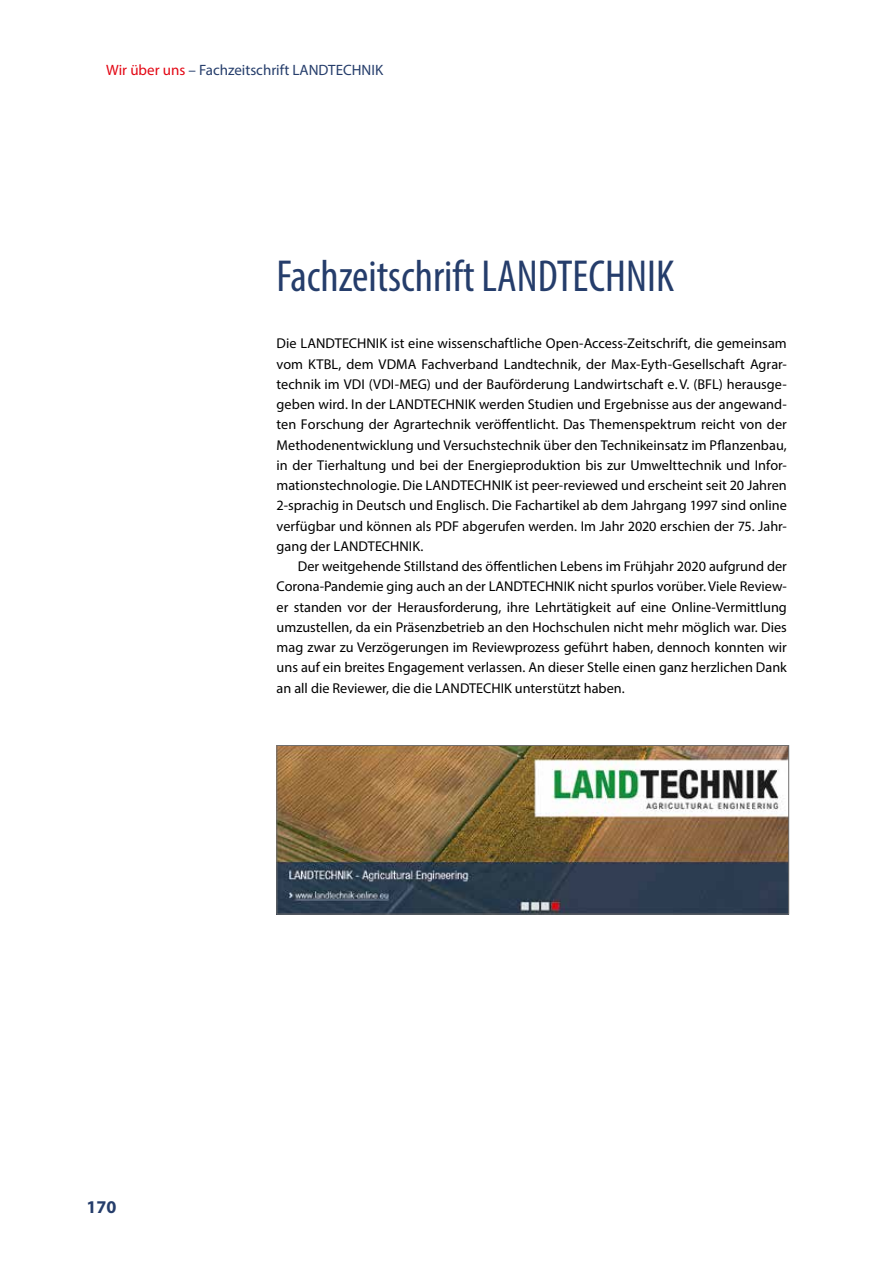
<style>
.page{position:relative;width:893px;height:1263px;background:#fff}
.page>*{position:absolute;margin:0;border:0;box-sizing:border-box;transform-origin:0 0}
.t1{font:condensed 45px "Myriad Pro";color:#253d6b}
.t2{font:700 18px "Myriad Pro";color:#253d6b}
.t3{font:15px "Myriad Pro";color:#253d6b}
.t4{font:14.25px/20.2px "Myriad Pro";color:#000;text-align:justify}
.s1{color:#e30613}
</style>
<div class="page">
<img style="left:279px;top:747px;width:508px;height:165px">
<div style="left:277px;top:745px;width:512px;height:169px;border:1px solid #706f6f"></div>
<hr style="left:892px;top:240px;width:1px;height:481px;background:#e8e4e1">
<p class="t3" style="left:106px;top:61px;width:278px"><span class="s1">Wir über uns</span> – Fachzeitschrift LANDTECHNIK</p>
<h1 class="t1" style="left:277px;top:249px;width:399px">Fachzeitschrift LANDTECHNIK</h1>
<p class="t4" style="left:277px;top:333px;width:512px">Die LANDTECHNIK ist eine wissenschaftliche Open-Access-Zeitschrift, die gemeinsam vom KTBL, dem VDMA Fachverband Landtechnik, der Max-Eyth-Gesellschaft Agrar&shy;technik im VDI (VDI-MEG) und der Bauförderung Landwirtschaft e.V. (BFL) herausge&shy;geben wird. In der LANDTECHNIK werden Studien und Ergebnisse aus der angewand&shy;ten Forschung der Agrartechnik veröffentlicht. Das Themenspektrum reicht von der Methodenentwicklung und Versuchstechnik über den Technikeinsatz im Pflanzenbau, in der Tierhaltung und bei der Energieproduktion bis zur Umwelttechnik und Infor&shy;mationstechnologie. Die LANDTECHNIK ist peer-reviewed und erscheint seit 20 Jahren 2-sprachig in Deutsch und Englisch. Die Fachartikel ab dem Jahrgang 1997 sind online verfügbar und können als PDF abgerufen werden. Im Jahr 2020 erschien der 75. Jahr&shy;gang der LANDTECHNIK.</p>
<p class="t4" style="left:277px;top:556px;width:512px;text-indent:21px">Der weitgehende Stillstand des öffentlichen Lebens im Frühjahr 2020 aufgrund der Corona-Pandemie ging auch an der LANDTECHNIK nicht spurlos vorüber. Viele Review&shy;er standen vor der Herausforderung, ihre Lehrtätigkeit auf eine Online-Vermittlung umzustellen, da ein Präsenzbetrieb an den Hochschulen nicht mehr möglich war. Dies mag zwar zu Verzögerungen im Reviewprozess geführt haben, dennoch konnten wir uns auf ein breites Engagement verlassen. An dieser Stelle einen ganz herzlichen Dank an all die Reviewer, die die LANDTECHIK unterstützt haben.</p>
<p class="t2" style="left:87px;top:1195px;width:31px">170</p>
</div>
